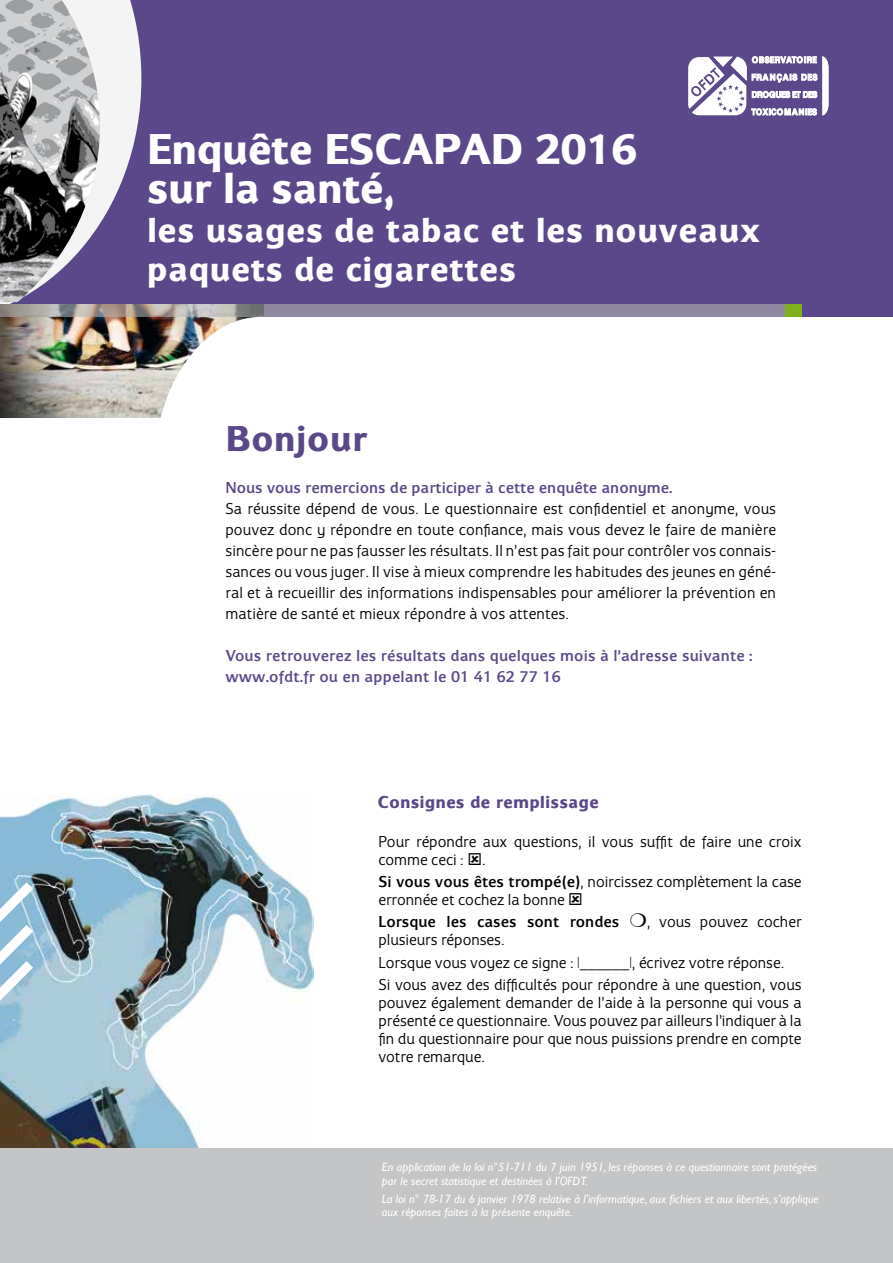
<style>
.page{position:relative;width:893px;height:1263px;background:#fff}
.page>*{position:absolute;margin:0;border:0;box-sizing:border-box;transform-origin:0 0}
.t1{font:700 45px/39px "Eurocrat";letter-spacing:-.025em;color:#fff}
.t2{font:700 37.5px "Eurocrat";color:#5b488a}
.t3{font:700 36px/39px "Eurocrat";color:#fff}
.t4{font:700 18px "Eurocrat";color:#5b488a}
.t5{font:16.5px/21px "Eurocrat";color:#000}
.t6{font:500 16.5px/21px "Eurocrat";letter-spacing:.01em;color:#5b488a}
.t7{font:500 16.5px "Eurocrat";color:#000}
.t8{font:italic 12px/13.5px "Gill Sans";color:#fff}
.s1{font-weight:500}
</style>
<div class="page">
<img style="left:0;top:795px;width:313px;height:353px">
<div style="left:0;top:0;width:893px;height:317px;background:#5b488a"></div>
<svg style="left:0;top:0;width:141px;height:304px;fill:#f4f4f5"></svg>
<img style="left:0;top:0;width:100px;height:302px">
<div style="left:785px;top:304px;width:16px;height:13px;background:#7eb01e"></div>
<svg style="left:688px;top:56px;width:140px;height:59px"></svg>
<img style="left:0;top:317px;width:253px;height:100px">
<svg style="left:0;top:304px;width:784px;height:13px;background:#9690a0"></svg>
<div style="left:153px;top:317px;width:217px;height:317px;background:#fff;border-radius:50%"></div>
<svg style="left:0;top:881px;width:34px;height:147px"></svg>
<div style="left:0;top:1148px;width:893px;height:115px;background:#c4c5c6"></div>
<h1 class="t1" style="left:147px;top:128px;width:493px">Enquête ESCAPAD 2016 sur la santé,</h1>
<h3 class="t3" style="left:147px;top:209px;width:616px">les usages de tabac et les nouveaux paquets de cigarettes</h3>
<h2 class="t2" style="left:225px;top:416px;width:143px">Bonjour</h2>
<p class="t6" style="left:225px;top:477px;width:449px">Nous vous remercions de participer à cette enquête anonyme.</p>
<p class="t5" style="left:225px;top:498px;width:552px;text-align:justify">Sa réussite dépend de vous. Le questionnaire est confidentiel et anonyme, vous pouvez donc y répondre en toute confiance, mais vous devez le faire de manière sincère pour ne pas fausser les résultats. Il n’est pas fait pour contrôler vos connais&shy;sances ou vous juger. Il vise à mieux comprendre les habitudes des jeunes en géné&shy;ral et à recueillir des informations indispensables pour améliorer la prévention en matière de santé et mieux répondre à vos attentes.</p>
<p class="t6" style="left:225px;top:645px;width:529px">Vous retrouverez les résultats dans quelques mois à l’adresse suivante : www.ofdt.fr ou en appelant le 01 41 62 77 16</p>
<p class="t4" style="left:377px;top:791px;width:223px">Consignes de remplissage</p>
<p class="t5" style="left:378px;top:832px;width:425px;line-height:18px">Pour répondre aux questions, il vous suffit de faire une croix comme ceci : .</p>
<p class="t5" style="left:378px;top:872px;width:425px;line-height:18px"><span class="s1">Si vous vous êtes trompé(e)</span>, noircissez complètement la case erronnée et cochez la bonne</p>
<p class="t7" style="left:378px;top:912px;width:242px">Lorsque les cases sont rondes</p>
<p class="t5" style="left:647px;top:911px;width:156px">, vous pouvez cocher</p>
<p class="t5" style="left:378px;top:928px;width:425px;line-height:22.2px">plusieurs réponses.<br>Lorsque vous voyez ce signe : |______|, écrivez votre réponse.<br>Si vous avez des difficultés pour répondre à une question, vous</p>
<p class="t5" style="left:378px;top:993px;width:425px;line-height:18px;text-align:justify">pouvez également demander de l’aide à la personne qui vous a présenté ce questionnaire. Vous pouvez par ailleurs l’indiquer à la fin du questionnaire pour que nous puissions prendre en compte votre remarque.</p>
<p class="t8" style="left:382px;top:1161px;width:437px">En application de la loi n°51-711 du 7 juin 1951, les réponses à ce questionnaire sont protégées par le secret statistique et destinées à l’OFDT.</p>
<p class="t8" style="left:382px;top:1192px;width:439px">La loi n° 78-17 du 6 janvier 1978 relative à l’informatique, aux fichiers et aux libertés, s’applique aux réponses faites à la présente enquête.</p>
</div>
